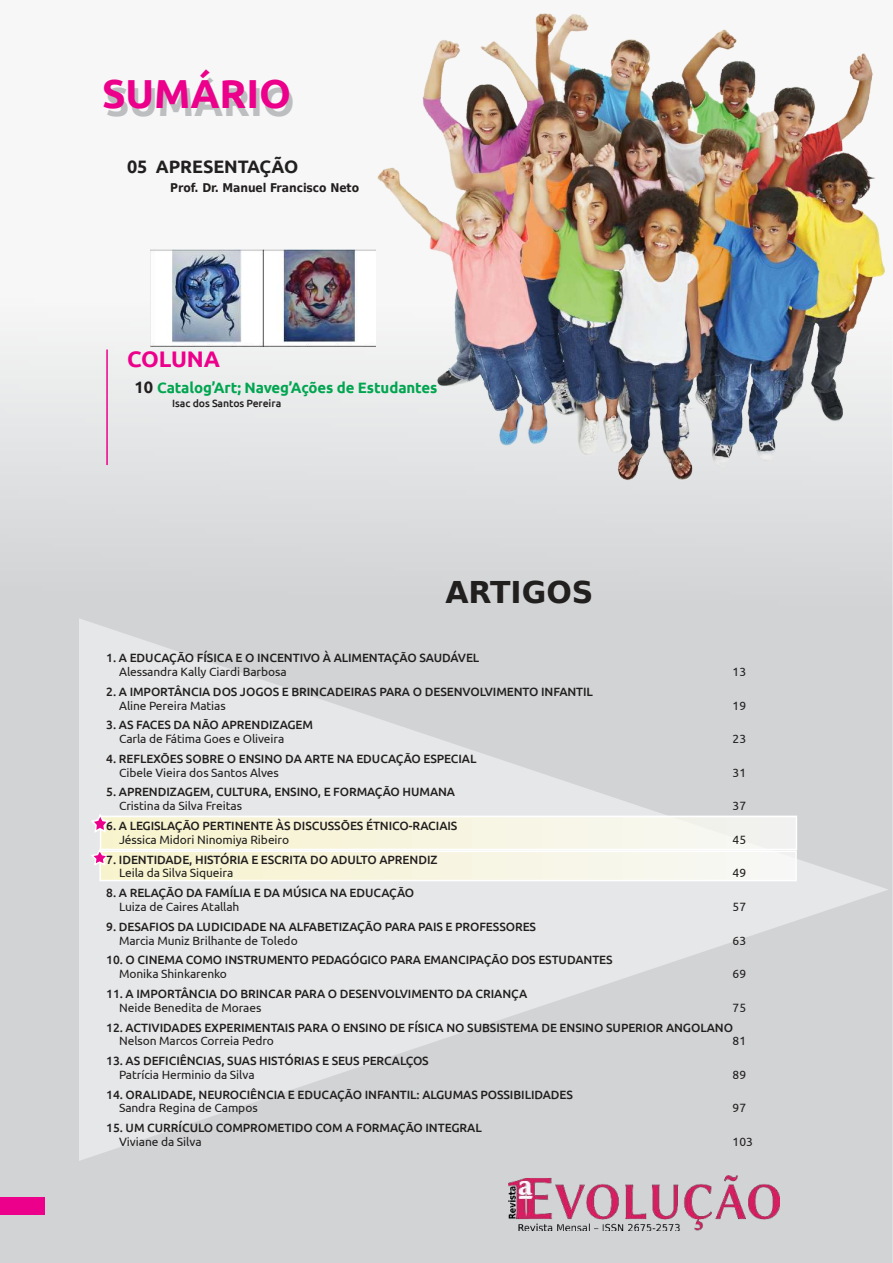
<style>
.page{position:relative;width:893px;height:1263px;background:#fff}
.page>*{position:absolute;margin:0;border:0;box-sizing:border-box;transform-origin:0 0}
.t1{font:700 40.5px "Ubuntu";letter-spacing:-.625em;color:#ec008b}
.t2{font:700 30px "DejaVu Sans";color:#221f1f}
.t3{font:700 22.5px "Ubuntu";letter-spacing:-.005em;color:#ec008b}
.t4{font:700 18px "Ubuntu";letter-spacing:-.005em;color:#221f1f}
.t5{font:700 15px "Ubuntu";letter-spacing:-.005em;color:#00a550}
.t6{font:500 12px "Ubuntu";letter-spacing:-.005em;color:#221f1f}
.t7{font:12px "Ubuntu";letter-spacing:-.01em;color:#221f1f}
.t8{font:700 12px "DejaVu Sans Condensed";letter-spacing:-.005em;color:#221f1f}
.t9{font:500 10.5px "Ubuntu";letter-spacing:-.01em;color:#221f1f}
.s1{color:#bcbec0}
.s2{font-size:16.5px;color:#221f1f}
</style>
<div class="page">
<img style="left:0;top:249px;width:893px;height:1014px">
<hr style="left:106px;top:349px;width:2px;height:116px;background:#ec008b">
<img style="left:150px;top:250px;width:226px;height:97px">
<svg style="left:79px;top:618px;width:810px;height:543px;background:#dadcdd"></svg>
<img style="left:509px;top:1176px;width:271px;height:54px">
<img style="left:102px;top:853px;width:692px;height:25px">
<div style="left:99px;top:850px;width:698px;height:31px;border:2px solid #fff"></div>
<svg style="left:91px;top:849px;width:18px;height:17px"></svg>
<img style="left:103px;top:819px;width:691px;height:28px">
<div style="left:100px;top:816px;width:697px;height:34px;border:2px solid #fff"></div>
<svg style="left:91px;top:814px;width:19px;height:19px"></svg>
<img style="left:377px;top:13px;width:508px;height:467px">
<div style="left:0;top:1197px;width:44px;height:18px;background:#ec008b"></div>
<h1 class="t1" style="left:102px;top:69px;width:194px">S<span class="s1">S</span> U<span class="s1">U</span> M<span class="s1">M</span> Á<span class="s1">Á</span> R<span class="s1">R I</span>I O<span class="s1">O</span></h1>
<h3 class="t4" style="left:127px;top:155px;width:173px">05 APRESENTAÇÃO</h3>
<p class="t8" style="left:170px;top:178px;width:190px">Prof. Dr. Manuel Francisco Neto</p>
<h3 class="t3" style="left:127px;top:345px;width:95px">COLUNA</h3>
<p class="t5" style="left:135px;top:378px;width:304px"><span class="s2">10</span> Catalog’Art; Naveg’Ações de Estudantes</p>
<p class="t9" style="left:172px;top:397px;width:111px">Isac dos Santos Pereira</p>
<h2 class="t2" style="left:445px;top:567px;width:150px">ARTIGOS</h2>
<p class="t6" style="left:106px;top:650px;width:375px">1. A EDUCAÇÃO FÍSICA E O INCENTIVO À ALIMENTAÇÃO SAUDÁVEL</p>
<p class="t7" style="left:119px;top:664px;width:169px">Alessandra Kally Ciardi Barbosa</p>
<p class="t7" style="left:733px;top:664px;width:15px">13</p>
<p class="t6" style="left:106px;top:684px;width:488px">2. A IMPORTÂNCIA DOS JOGOS E BRINCADEIRAS PARA O DESENVOLVIMENTO INFANTIL</p>
<p class="t7" style="left:119px;top:698px;width:108px">Aline Pereira Matias</p>
<p class="t7" style="left:733px;top:698px;width:15px">19</p>
<p class="t6" style="left:106px;top:717px;width:208px">3. AS FACES DA NÃO APRENDIZAGEM</p>
<p class="t7" style="left:119px;top:731px;width:167px">Carla de Fátima Goes e Oliveira</p>
<p class="t7" style="left:733px;top:731px;width:15px">23</p>
<p class="t6" style="left:106px;top:751px;width:372px">4. REFLEXÕES SOBRE O ENSINO DA ARTE NA EDUCAÇÃO ESPECIAL</p>
<p class="t7" style="left:119px;top:765px;width:161px">Cibele Vieira dos Santos Alves</p>
<p class="t7" style="left:733px;top:765px;width:15px">31</p>
<p class="t6" style="left:106px;top:785px;width:350px">5. APRENDIZAGEM, CULTURA, ENSINO, E FORMAÇÃO HUMANA</p>
<p class="t7" style="left:119px;top:799px;width:124px">Cristina da Silva Freitas</p>
<p class="t7" style="left:733px;top:799px;width:15px">37</p>
<p class="t6" style="left:106px;top:818px;width:353px">6. A LEGISLAÇÃO PERTINENTE ÀS DISCUSSÕES ÉTNICO-RACIAIS</p>
<p class="t7" style="left:119px;top:832px;width:172px">Jéssica Midori Ninomiya Ribeiro</p>
<p class="t7" style="left:733px;top:832px;width:15px">45</p>
<p class="t6" style="left:106px;top:852px;width:333px">7. IDENTIDADE, HISTÓRIA E ESCRITA DO ADULTO APRENDIZ</p>
<p class="t7" style="left:119px;top:866px;width:116px">Leila da Silva Siqueira</p>
<p class="t7" style="left:733px;top:866px;width:15px">49</p>
<p class="t6" style="left:106px;top:885px;width:309px">8. A RELAÇÃO DA FAMÍLIA E DA MÚSICA NA EDUCAÇÃO</p>
<p class="t7" style="left:119px;top:899px;width:122px">Luiza de Caires Atallah</p>
<p class="t7" style="left:733px;top:899px;width:15px">57</p>
<p class="t6" style="left:106px;top:919px;width:431px">9. DESAFIOS DA LUDICIDADE NA ALFABETIZAÇÃO PARA PAIS E PROFESSORES</p>
<p class="t7" style="left:119px;top:933px;width:180px">Marcia Muniz Brilhante de Toledo</p>
<p class="t7" style="left:733px;top:933px;width:15px">63</p>
<p class="t6" style="left:106px;top:952px;width:508px">10. O CINEMA COMO INSTRUMENTO PEDAGÓGICO PARA EMANCIPAÇÃO DOS ESTUDANTES</p>
<p class="t7" style="left:119px;top:966px;width:109px">Monika Shinkarenko</p>
<p class="t7" style="left:733px;top:966px;width:15px">69</p>
<p class="t6" style="left:106px;top:986px;width:422px">11. A IMPORTÂNCIA DO BRINCAR PARA O DESENVOLVIMENTO DA CRIANÇA</p>
<p class="t7" style="left:119px;top:1000px;width:144px">Neide Benedita de Moraes</p>
<p class="t7" style="left:733px;top:1000px;width:15px">75</p>
<p class="t6" style="left:106px;top:1020px;width:628px">12. ACTIVIDADES EXPERIMENTAIS PARA O ENSINO DE FÍSICA NO SUBSISTEMA DE ENSINO SUPERIOR ANGOLANO</p>
<p class="t7" style="left:119px;top:1034px;width:156px">Nelson Marcos Correia Pedro</p>
<p class="t7" style="left:733px;top:1034px;width:15px">81</p>
<p class="t6" style="left:106px;top:1053px;width:324px">13. AS DEFICIÊNCIAS, SUAS HISTÓRIAS E SEUS PERCALÇOS</p>
<p class="t7" style="left:119px;top:1067px;width:137px">Patrícia Herminio da Silva</p>
<p class="t7" style="left:733px;top:1067px;width:15px">89</p>
<p class="t6" style="left:106px;top:1087px;width:468px">14. ORALIDADE, NEUROCIÊNCIA E EDUCAÇÃO INFANTIL: ALGUMAS POSSIBILIDADES</p>
<p class="t7" style="left:119px;top:1101px;width:140px">Sandra Regina de Campos</p>
<p class="t7" style="left:733px;top:1101px;width:15px">97</p>
<p class="t6" style="left:106px;top:1120px;width:377px">15. UM CURRÍCULO COMPROMETIDO COM A FORMAÇÃO INTEGRAL</p>
<p class="t7" style="left:119px;top:1134px;width:84px">Viviane da Silva</p>
<p class="t7" style="left:733px;top:1134px;width:22px">103</p>
</div>
